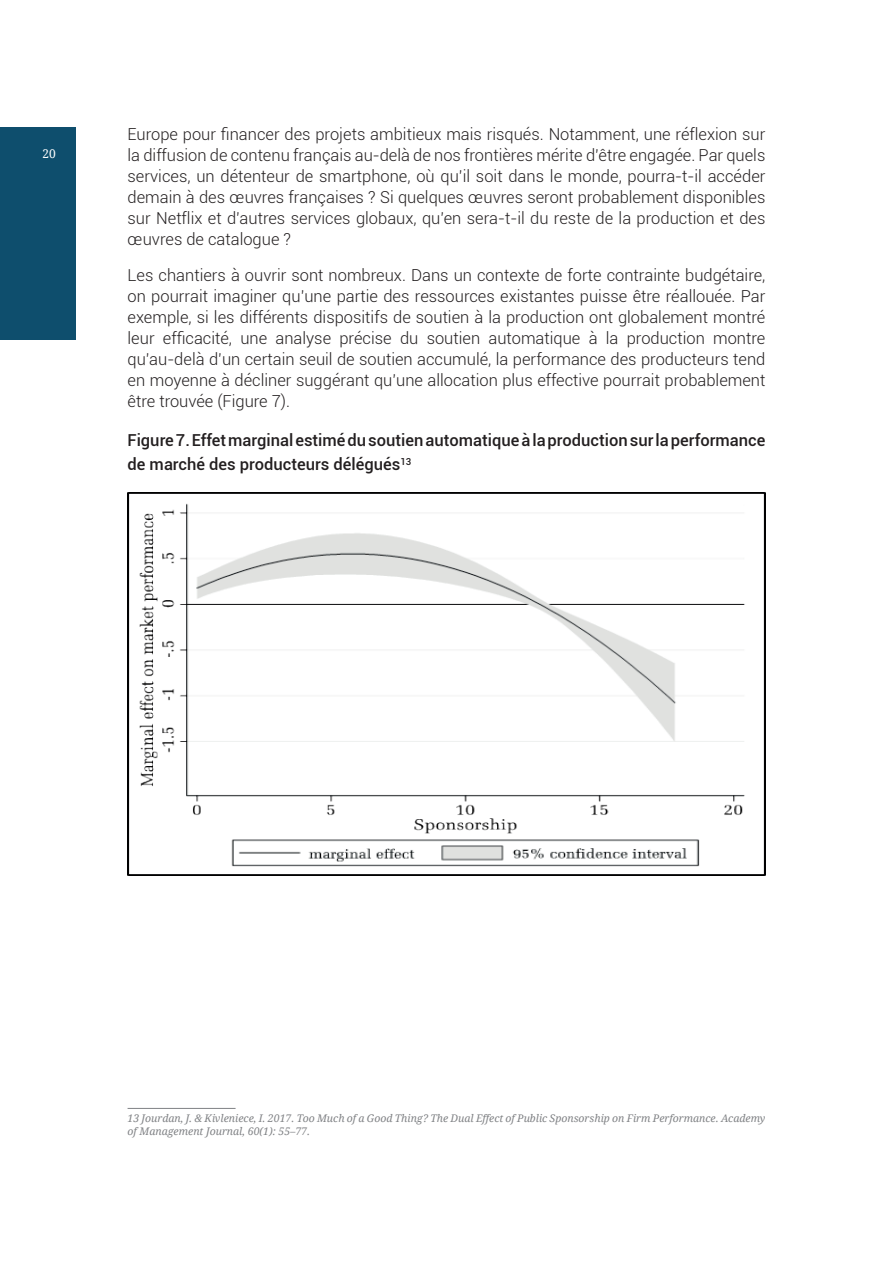
<style>
.page{position:relative;width:893px;height:1263px;background:#fff}
.page>*{position:absolute;margin:0;border:0;box-sizing:border-box;transform-origin:0 0}
.t1{font:300 16.5px/21px "Roboto";color:#231f20;text-align:justify}
.t2{font:500 16.5px/24px "Roboto";color:#231f20}
.t3{font:12px "Droid Serif";color:#fff}
.t4{font:italic 10.5px/13.5px "Droid Serif";color:#808285}
</style>
<div class="page">
<div style="left:0;top:128px;width:75px;height:212px;background:#0e4e6d"></div>
<img style="left:128px;top:493px;width:637px;height:382px">
<hr style="left:128px;top:1108px;width:108px;height:1px;background:#808285">
<p class="t3" style="left:42px;top:146px;width:15px">20</p>
<p class="t1" style="left:128px;top:123px;width:639px">Europe pour financer des projets ambitieux mais risqués. Notamment, une réflexion sur la diffusion de contenu français au-delà de nos frontières mérite d’être engagée. Par quels services, un détenteur de smartphone, où qu’il soit dans le monde, pourra-t-il accéder demain à des œuvres françaises ? Si quelques œuvres seront probablement disponibles sur Netflix et d’autres services globaux, qu’en sera-t-il du reste de la production et des œuvres de catalogue ?</p>
<p class="t1" style="left:128px;top:264px;width:639px">Les chantiers à ouvrir sont nombreux. Dans un contexte de forte contrainte budgétaire, on pourrait imaginer qu’une partie des ressources existantes puisse être réallouée. Par exemple, si les différents dispositifs de soutien à la production ont globalement montré leur efficacité, une analyse précise du soutien automatique à la production montre qu’au-delà d’un certain seuil de soutien accumulé, la performance des producteurs tend en moyenne à décliner suggérant qu’une allocation plus effective pourrait probablement être trouvée (Figure 7).</p>
<p class="t2" style="left:128px;top:427px;width:639px">Figure 7. Effet marginal estimé du soutien automatique à la production sur la performance de marché des producteurs délégués<sup>13</sup></p>
<p class="t4" style="left:128px;top:1111px;width:639px">13 Jourdan, J. &amp; Kivleniece, I. 2017. Too Much of a Good Thing? The Dual Effect of Public Sponsorship on Firm Performance. Academy of Management Journal, 60(1): 55–77.</p>
</div>
